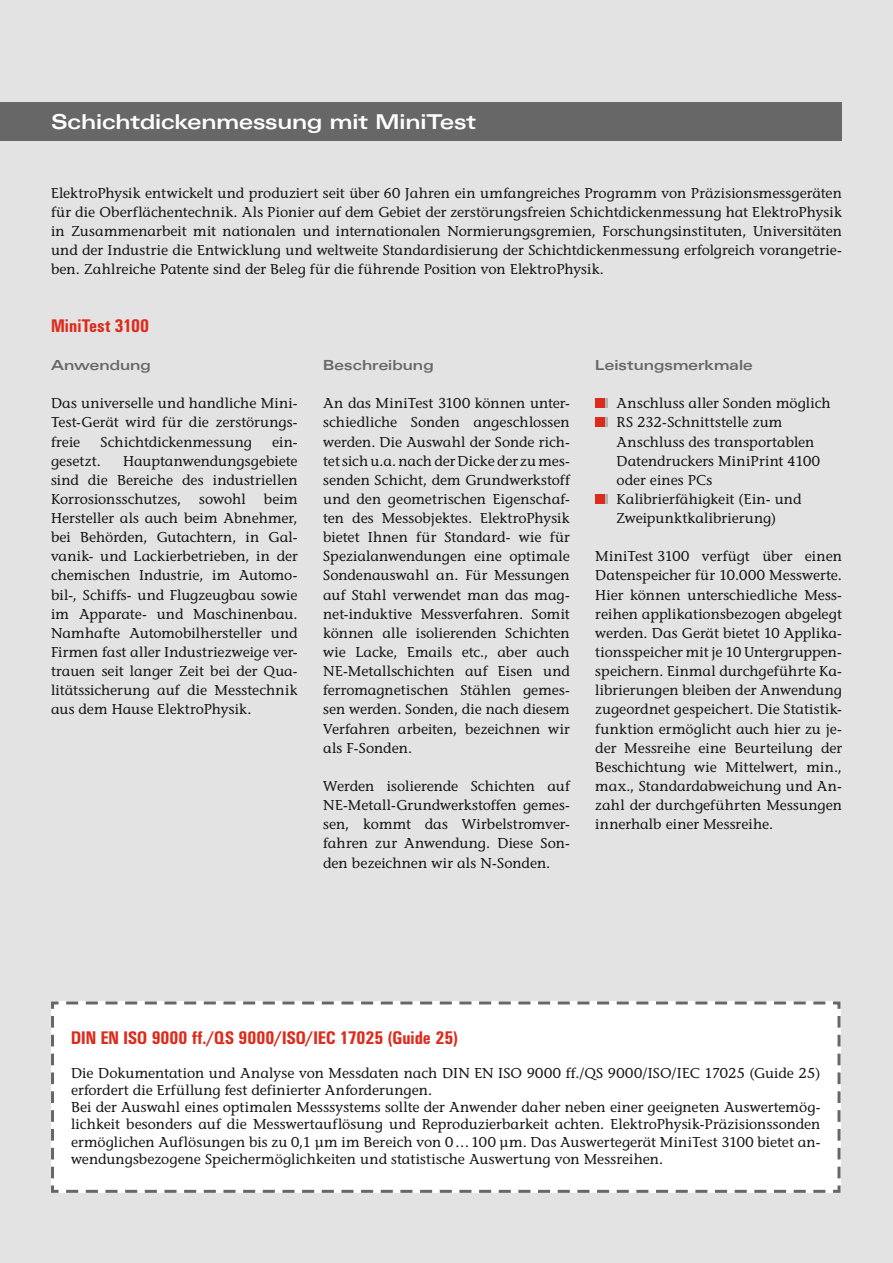
<style>
.page{position:relative;width:893px;height:1263px;background:#e3e3e3}
.page>*{position:absolute;margin:0;border:0;box-sizing:border-box;transform-origin:0 0}
.t1{font:700 21px "Univers Extended BQ";letter-spacing:-.005em;color:#fff}
.t2{font:700 18px "Univers Condensed BQ";color:#dd2b1c}
.t3{font:14.25px/19.2px "Stone Informal";letter-spacing:.005em;color:#151616;text-align:justify}
.t4{font:700 14.25px "Univers Extended BQ";letter-spacing:.005em;color:#676767}
</style>
<div class="page">
<div style="left:0;top:102px;width:842px;height:38px;background:#676767"></div>
<div style="left:595px;top:398px;width:10px;height:10px;background:#dd2b1c"></div>
<svg style="left:605px;top:398px;width:3px;height:10px"></svg>
<div style="left:595px;top:417px;width:10px;height:10px;background:#dd2b1c"></div>
<svg style="left:605px;top:417px;width:3px;height:10px"></svg>
<div style="left:595px;top:494px;width:10px;height:10px;background:#dd2b1c"></div>
<svg style="left:605px;top:494px;width:3px;height:10px"></svg>
<div style="left:51px;top:1001px;width:790px;height:192px;background:#fff"></div>
<h1 class="t1" style="left:51px;top:114px;width:427px">Schichtdickenmessung mit MiniTest</h1>
<p class="t3" style="left:51px;top:185px;width:792px">ElektroPhysik entwickelt und produziert seit über 60 Jahren ein umfangreiches Programm von Präzisionsmessgeräten für die Oberflächentechnik. Als Pionier auf dem Gebiet der zerstörungsfreien Schichtdickenmessung hat ElektroPhysik in Zusammenarbeit mit nationalen und internationalen Normierungsgremien, Forschungsinstituten, Universitäten und der Industrie die Entwicklung und weltweite Standardisierung der Schicht dicken messung erfolgreich vorangetrie&shy;ben. Zahlreiche Patente sind der Beleg für die führende Position von ElektroPhysik.</p>
<p class="t2" style="left:51px;top:319px;width:100px">MiniTest 3100</p>
<p class="t4" style="left:51px;top:360px;width:101px">Anwendung</p>
<p class="t3" style="left:51px;top:395px;width:248px">Das universelle und handliche Mini-Test-Gerät wird für die zerstörungs&shy;freie</p>
<p class="t3" style="left:101px;top:433px;width:153px">Schicht dickenmessung</p>
<p class="t3" style="left:272px;top:433px;width:27px">ein-</p>
<p class="t3" style="left:51px;top:453px;width:248px;text-indent:72px">Hauptanwendungs ge biete sind die Bereiche des industriellen Korrosions schutzes,</p>
<p class="t3" style="left:51px;top:453px;width:51px">gesetzt.</p>
<p class="t3" style="left:199px;top:491px;width:48px">sowohl</p>
<p class="t3" style="left:51px;top:491px;width:248px;text-indent:213px">beim Hersteller als auch beim Abnehmer, bei Behörden, Gutachtern, in Gal&shy;vanik- und Lackier betrieben, in der chemischen Industrie, im Automo&shy;bil-, Schiffs- und Flug zeug bau sowie im Apparate- und Maschinenbau.<br>Namhafte Auto mobil hersteller und Firmen fast aller Industriezweige ver&shy;trauen seit langer Zeit bei der Qua&shy;litätssicherung auf die Messtechnik aus dem Hause ElektroPhysik.</p>
<p class="t4" style="left:323px;top:360px;width:112px">Beschreibung</p>
<p class="t3" style="left:323px;top:395px;width:248px">An das MiniTest 3100 können unter&shy;schiedliche Sonden ange schlossen werden. Die Auswahl der Sonde rich&shy;tet sich u.a. nach der Dicke der zu mes&shy;senden Schicht, dem Grund werkstoff und den geometrischen Eigenschaf&shy;ten des Mess objektes. ElektroPhysik bietet Ihnen für Standard- wie für Spezial anwendungen eine optimale Sonden auswahl an. Für Messungen auf Stahl verwendet man das mag&shy;net-induktive Messverfahren. Somit können alle isolierenden Schichten wie Lacke, Emails etc., aber auch NE-Metallschichten auf Eisen und ferromagnetischen Stählen gemes&shy;sen werden. Sonden, die nach diesem Verfahren arbeiten, bezeichnen wir als F-Sonden.</p>
<p class="t3" style="left:323px;top:778px;width:248px">Werden isolierende Schichten auf NE-Metall-Grundwerkstoffen gemes&shy;sen, kommt das Wirbelstrom ver&shy;fahren zur Anwendung. Diese Son&shy;den bezeichnen wir als N-Sonden.</p>
<p class="t4" style="left:595px;top:360px;width:159px">Leistungsmerkmale</p>
<p class="t3" style="left:617px;top:395px;width:216px;text-align:left">Anschluss aller Sonden möglich<br>RS 232-Schnittstelle zum<br>An schluss des transportablen<br>Datendruckers MiniPrint 4100 oder eines PCs<br>Kalibrierfähigkeit (Ein- und<br>Zwei punkt kalibrierung)</p>
<p class="t3" style="left:595px;top:548px;width:248px">MiniTest 3100 verfügt über einen Da ten speicher für 10.000 Messwerte.<br>Hier können unterschiedliche Mess&shy;reihen applikationsbezogen abgelegt werden. Das Gerät bietet 10 Applika&shy;tions speicher mit je 10 Unter gruppen&shy;speichern. Einmal durchgeführte Ka&shy;librierungen bleiben der Anwen dung zugeordnet gespeichert. Die Statistik&shy;funktion ermöglicht auch hier zu je&shy;der Messreihe eine Beurteilung der Beschichtung wie Mittelwert, min., max., Standard abweichung und An&shy;zahl der durchgeführten Messungen innerhalb einer Messreihe.</p>
<p class="t2" style="left:71px;top:1031px;width:388px">DIN EN ISO 9000 ff./QS 9000/ISO/IEC 17025 (Guide 25)</p>
<p class="t3" style="left:71px;top:1066px;width:751px;line-height:17.1px;text-align:left">Die Dokumentation und Analyse von Messdaten nach DIN EN ISO 9000 ff./QS 9000/ISO/IEC 17025 (Guide 25) erfordert die Erfüllung fest definierter Anforderungen.<br>Bei der Auswahl eines optimalen Messsystems sollte der Anwender daher neben einer geeigneten Auswertemög&shy;lichkeit besonders auf die Messwertauflösung und Reproduzierbarkeit achten. ElektroPhysik-Präzisionssonden ermöglichen Auflösungen bis zu 0,1 µm im Bereich von 0 … 100 µm. Das Auswertegerät MiniTest 3100 bietet an&shy;wendungsbezogene Speichermöglichkeiten und statistische Auswertung von Messreihen.</p>
</div>
